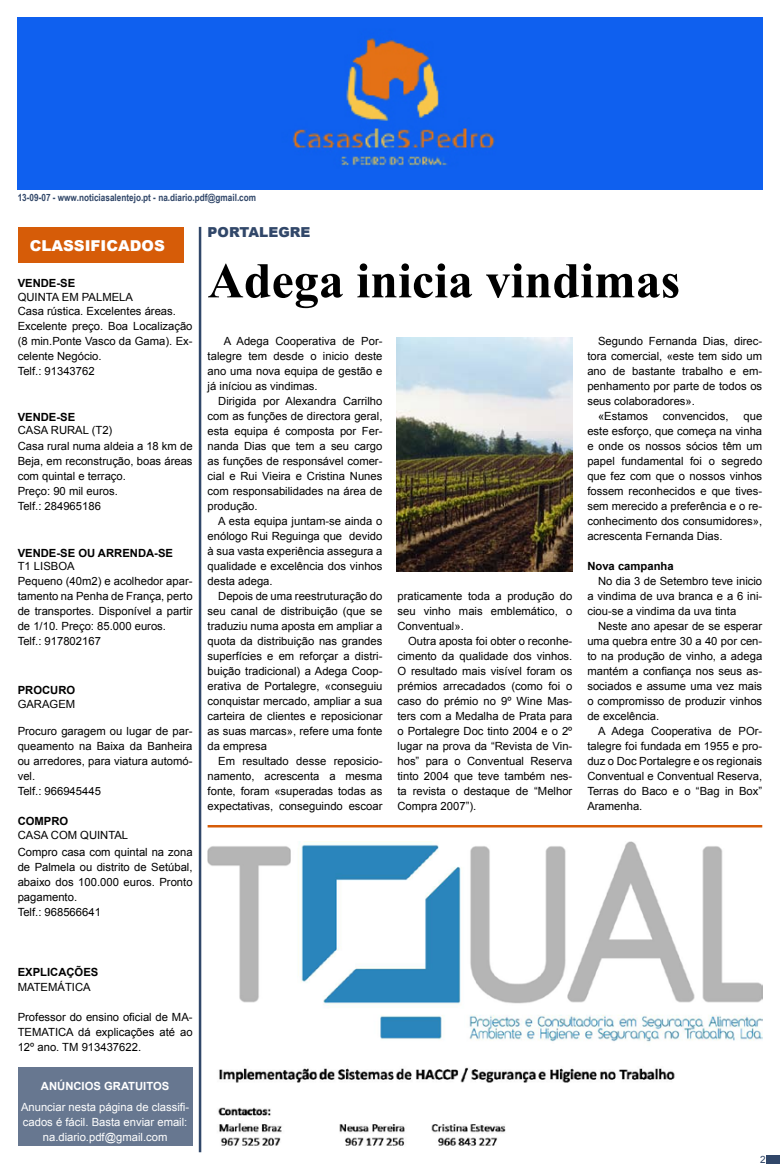
<style>
.page{position:relative;width:780px;height:1170px;background:#fff}
.page>*{position:absolute;margin:0;border:0;box-sizing:border-box;transform-origin:0 0}
.t1{font:700 50px "Times New Roman";color:#000}
.t2{font:900 15px "Arial";color:#fff}
.t3{font:900 13.75px "Arial";color:#314769}
.t4{font:11.25px/15px "Arial";color:#000;text-align:justify}
.t5{font:11.25px/15px "Arial";color:#fff;text-align:center}
.t6{font:700 11.25px "Arial";color:#000}
.t7{font:700 11.25px "Arial";color:#fff}
.t8{font:700 10px "Arial Narrow";color:#314769}
.t9{font:10px "Arial";color:#314769}
</style>
<div class="page">
<div style="left:766px;top:1154px;width:14px;height:9px;background:#314769"></div>
<hr style="left:199px;top:227px;width:2px;height:925px;background:#314769">
<div style="left:18px;top:18px;width:744px;height:172px;background:#0f60ef"></div>
<div style="left:18px;top:227px;width:166px;height:35px;background:#d65c08"></div>
<div style="left:18px;top:1067px;width:174px;height:78px;background:#677790"></div>
<img style="left:207px;top:841px;width:555px;height:305px">
<hr style="left:207px;top:825px;width:555px;height:2px;background:#d65c08">
<img style="left:397px;top:338px;width:175px;height:233px">
<p class="t8" style="left:18px;top:189px;width:240px">13-09-07 - www.noticiasalentejo.pt - na.diario.pdf@gmail.com</p>
<p class="t3" style="left:207px;top:222px;width:104px">PORTALEGRE</p>
<h1 class="t1" style="left:207px;top:246px;width:474px">Adega inicia vindimas</h1>
<h2 class="t2" style="left:30px;top:234px;width:137px">CLASSIFICADOS</h2>
<p class="t6" style="left:18px;top:276px;width:59px">VENDE-SE</p>
<p class="t4" style="left:18px;top:289px;width:176px;text-align:left">QUINTA EM PALMELA<br>Casa rústica. Excelentes áreas.<br>Excelente preço. Boa Localização (8 min.Ponte Vasco da Gama). Ex&shy;celente Negócio.<br>Telf.: 91343762</p>
<p class="t6" style="left:18px;top:409px;width:59px">VENDE-SE</p>
<p class="t4" style="left:18px;top:422px;width:176px;line-height:16.1px">CASA RURAL (T2)<br>Casa rural numa aldeia a 18 km de</p>
<p class="t4" style="left:18px;top:454px;width:176px;text-align:left">Beja, em reconstrução, boas áreas com quintal e terraço.<br>Preço: 90 mil euros.<br>Telf.: 284965186</p>
<p class="t6" style="left:18px;top:545px;width:157px">VENDE-SE OU ARRENDA-SE</p>
<p class="t4" style="left:18px;top:558px;width:176px;text-align:left">T1 LISBOA<br>Pequeno (40m2) e acolhedor apar&shy;tamento na Penha de França, perto de transportes. Disponível a partir de 1/10. Preço: 85.000 euros.<br>Telf.: 917802167</p>
<p class="t4" style="left:207px;top:334px;width:176px;text-indent:16px">A Adega Cooperativa de Por&shy;talegre tem desde o inicio deste ano uma nova equipa de gestão e já iníciou as vindimas.</p>
<p class="t4" style="left:207px;top:394px;width:176px;text-indent:11px">Dirigida por Alexandra Carrilho com as funções de directora geral, esta equipa é composta por Fer&shy;nanda Dias que tem a seu cargo as funções de responsável comer&shy;cial e Rui Vieira e Cristina Nunes com responsabilidades na área de produção.</p>
<p class="t4" style="left:207px;top:514px;width:176px;text-indent:11px">A esta equipa juntam-se ainda o enólogo Rui Reguinga que devido à sua vasta experiência assegura a qualidade e excelência dos vinhos desta adega.</p>
<p class="t4" style="left:207px;top:589px;width:176px;text-indent:11px">Depois de uma reestruturação do seu canal de distribuição (que se traduziu numa aposta em ampliar a quota da distribuição nas grandes superfícies e em reforçar a distri&shy;buição tradicional) a Adega Coop&shy;erativa de Portalegre, «conseguiu conquistar mercado, ampliar a sua carteira de clientes e reposicionar as suas marcas», refere uma fonte da empresa</p>
<p class="t4" style="left:207px;top:754px;width:176px;text-indent:11px">Em resultado desse reposicio&shy;namento, acrescenta a mesma fonte, foram «superadas todas as expectativas, conseguindo escoar</p>
<p class="t4" style="left:598px;top:334px;width:166px">Segundo Fernanda Dias, direc-</p>
<p class="t4" style="left:587px;top:349px;width:176px">tora comercial, «este tem sido um</p>
<p class="t4" style="left:587px;top:364px;width:176px">ano de bastante trabalho e em-</p>
<p class="t4" style="left:587px;top:379px;width:176px">penhamento por parte de todos os</p>
<p class="t4" style="left:587px;top:394px;width:109px">seus colaboradores».</p>
<p class="t4" style="left:598px;top:409px;width:52px">«Estamos</p>
<p class="t4" style="left:663px;top:409px;width:67px">convencidos,</p>
<p class="t4" style="left:587px;top:409px;width:176px;text-indent:156px">que este esforço, que começa na vinha e onde os nossos sócios têm um papel fundamental foi o segredo que fez com que o nossos vinhos fossem reconhecidos e que tives&shy;sem merecido a preferência e o re&shy;conhecimento dos consumidores», acrescenta Fernanda Dias.</p>
<p class="t6" style="left:587px;top:559px;width:88px">Nova campanha</p>
<p class="t4" style="left:587px;top:574px;width:176px;text-indent:11px">No dia 3 de Setembro teve inicio a vindima de uva branca e a 6 ini&shy;ciou-se a vindima da uva tinta</p>
<p class="t4" style="left:587px;top:619px;width:176px;text-indent:11px">Neste ano apesar de se esperar uma quebra entre 30 a 40 por cen&shy;to na produção de vinho, a adega mantém a confiança nos seus as&shy;sociados e assume uma vez mais o compromisso de produzir vinhos de excelência.</p>
<p class="t4" style="left:587px;top:724px;width:176px;text-indent:11px">A Adega Cooperativa de POr&shy;talegre foi fundada em 1955 e pro&shy;duz o Doc Portalegre e os regionais Conventual e Conventual Reserva, Terras do Baco e o “Bag in Box” Aramenha.</p>
<p class="t4" style="left:397px;top:589px;width:176px">praticamente toda a produção do seu vinho mais emblemático, o Conventual».</p>
<p class="t4" style="left:397px;top:634px;width:176px;text-indent:11px">Outra aposta foi obter o reconhe&shy;cimento da qualidade dos vinhos.<br>O resultado mais visível foram os prémios arrecadados (como foi o caso do prémio no 9º Wine Mas&shy;ters com a Medalha de Prata para o Portalegre Doc tinto 2004 e o 2º lugar na prova da “Revista de Vin&shy;hos” para o Conventual Reserva tinto 2004 que teve também nes&shy;ta revista o destaque de “Melhor Compra 2007”).</p>
<p class="t6" style="left:18px;top:682px;width:59px">PROCURO</p>
<p class="t4" style="left:18px;top:696px;width:59px">GARAGEM</p>
<p class="t4" style="left:18px;top:724px;width:176px;text-align:left">Procuro garagem ou lugar de par&shy;queamento na Baixa da Banheira ou arredores, para viatura automó&shy;vel.<br>Telf.: 966945445</p>
<p class="t6" style="left:18px;top:813px;width:52px">COMPRO</p>
<p class="t4" style="left:18px;top:826px;width:176px;line-height:16.8px">CASA COM QUINTAL<br>Compro casa com quintal na zona</p>
<p class="t4" style="left:18px;top:859px;width:176px;text-align:left">de Palmela ou distrito de Setúbal, abaixo dos 100.000 euros. Pronto pagamento.<br>Telf.: 968566641</p>
<p class="t6" style="left:18px;top:964px;width:82px">EXPLICAÇÕES</p>
<p class="t4" style="left:18px;top:979px;width:74px">MATEMÁTICA</p>
<p class="t4" style="left:18px;top:1009px;width:176px">Professor do ensino oficial de MA-TEMATICA dá explicações até ao 12º ano. TM 913437622.</p>
<p class="t7" style="left:41px;top:1078px;width:130px">ANÚNCIOS GRATUITOS</p>
<p class="t5" style="left:21px;top:1099px;width:170px">Anunciar nesta página de classifi&shy;cados é fácil. Basta enviar email: na.diario.pdf@gmail.com</p>
<p class="t9" style="left:760px;top:1152px;width:7px">2</p>
</div>
